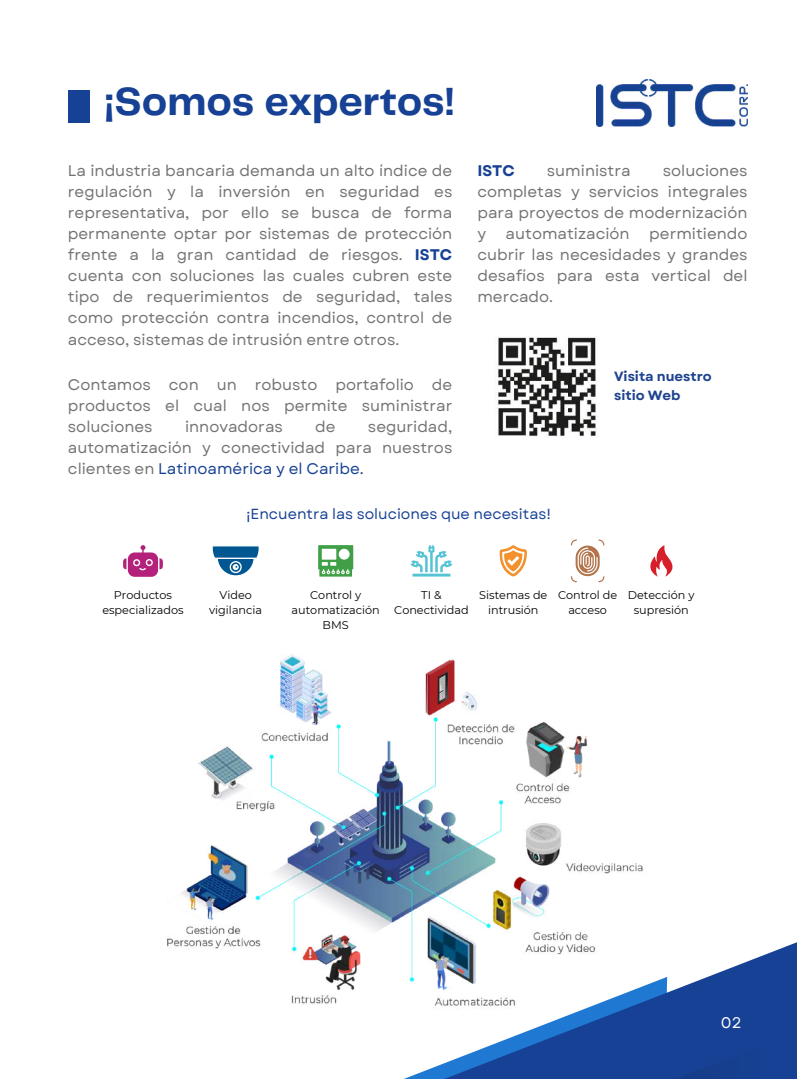
<style>
.page{position:relative;width:797px;height:1079px;background:#fff}
.page>*{position:absolute;margin:0;border:0;box-sizing:border-box;transform-origin:0 0}
.t1{font:700 40.81px "Telegraf";color:#164194}
.t2{font:15.38px/21.1px "Garet";color:#737373;text-align:justify}
.t3{font:700 15.38px "Garet";color:#164194}
.t4{font:15.38px "Garet";color:#fff}
.t5{font:14.62px "Garet";color:#164194}
.t6{font:700 13.38px/18.3px "Garet";color:#1f448e}
.t7{font:11.25px/14.6px "Montserrat";color:#000;text-align:center}
.s1{font-weight:700;color:#164194}
.s2{color:#164194}
</style>
<div class="page">
<div style="left:68px;top:90px;width:21px;height:33px;background:#164194"></div>
<svg style="left:406px;top:942px;width:391px;height:136px"></svg>
<svg style="left:460px;top:1020px;width:337px;height:58px;background:#2c57a3"></svg>
<img style="left:596px;top:80px;width:151px;height:47px">
<img style="left:497px;top:337px;width:102px;height:100px">
<svg style="left:123px;top:545px;width:40px;height:31px"></svg>
<svg style="left:500px;top:545px;width:27px;height:31px"></svg>
<svg style="left:650px;top:545px;width:23px;height:31px"></svg>
<svg style="left:571px;top:539px;width:33px;height:43px"></svg>
<svg style="left:410px;top:545px;width:42px;height:31px"></svg>
<svg style="left:212px;top:546px;width:47px;height:30px"></svg>
<svg style="left:318px;top:545px;width:35px;height:31px"></svg>
<img style="left:167px;top:654px;width:494px;height:359px">
<h1 class="t1" style="left:104px;top:84px;width:352px">¡Somos expertos!</h1>
<p class="t2" style="left:68px;top:160px;width:386px">La industria bancaria demanda un alto índice de regulación y la inversión en seguridad es representativa, por ello se busca de forma permanente optar por sistemas de protección frente a la gran cantidad de riesgos. <span class="s1">ISTC </span>cuenta con soluciones las cuales cubren este tipo de requerimientos de seguridad, tales como protección contra incendios, control de acceso, sistemas de intrusión entre otros.</p>
<p class="t2" style="left:68px;top:374px;width:386px">Contamos con un robusto portafolio de productos el cual nos permite suministrar soluciones</p>
<p class="t2" style="left:68px;top:416px;width:386px;text-indent:300px">seguridad, automatización y conectividad para nuestros clientes en <span class="s2">Latinoamérica y el Caribe.</span></p>
<p class="t2" style="left:185px;top:416px;width:99px">innovadoras</p>
<p class="t2" style="left:315px;top:416px;width:22px">de</p>
<p class="t2" style="left:477px;top:160px;width:272px;text-indent:185px">soluciones completas y servicios integrales para proyectos de modernización y</p>
<p class="t3" style="left:477px;top:159px;width:39px">ISTC</p>
<p class="t2" style="left:547px;top:160px;width:85px">suministra</p>
<p class="t2" style="left:506px;top:223px;width:126px">automatización</p>
<p class="t2" style="left:477px;top:223px;width:272px;text-indent:172px">permitiendo cubrir las necesidades y grandes desafíos para esta vertical del mercado.</p>
<p class="t6" style="left:614px;top:367px;width:99px">Visita nuestro sitio Web</p>
<p class="t5" style="left:246px;top:503px;width:306px">¡Encuentra las soluciones que necesitas!</p>
<p class="t7" style="left:209px;top:587px;width:55px">Video vigilancia</p>
<p class="t7" style="left:292px;top:588px;width:90px">Control y automatización<br>BMS</p>
<p class="t7" style="left:558px;top:587px;width:61px">Control de acceso</p>
<p class="t7" style="left:102px;top:588px;width:83px">Productos especializados</p>
<p class="t7" style="left:479px;top:588px;width:70px">Sistemas de intrusión</p>
<p class="t7" style="left:628px;top:588px;width:68px">Detección y supresión</p>
<p class="t7" style="left:394px;top:588px;width:76px">TI &amp;<br>Conectividad</p>
<p class="t4" style="left:721px;top:1011px;width:22px">02</p>
</div>
